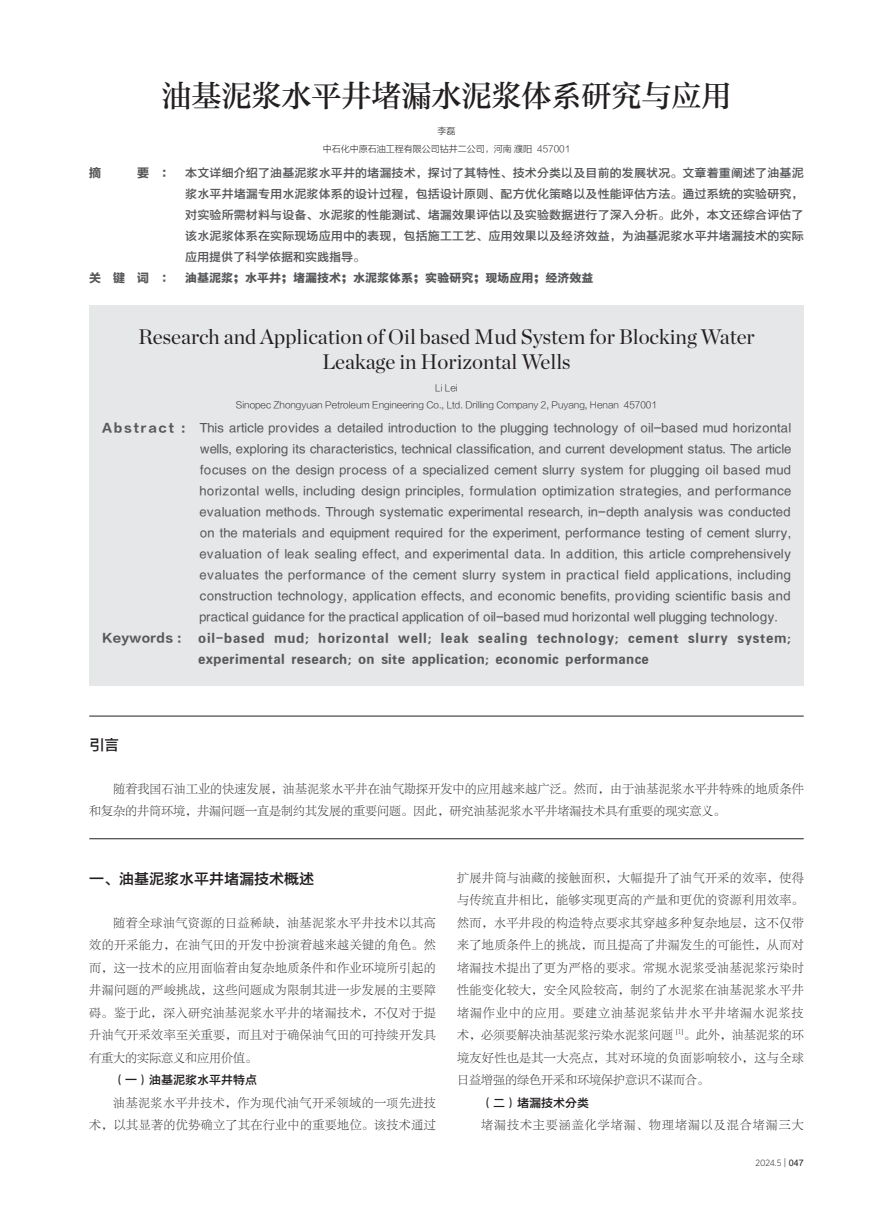
<style>
.page{position:relative;width:893px;height:1212px;background:#fff}
.page>*{position:absolute;margin:0;border:0;box-sizing:border-box;transform-origin:0 0}
.标题{font:30px "FZZHUNYSK GBK1 0";color:#231f20}
.英文标题{font:21px/25.2px "Chronicle Display";color:#231f20;text-align:center}
.一{font:15px "FZYDZHK GBK1 0";color:#231f20}
.英文摘要{font:12px/21px "FZYDZHK GBK1 0";letter-spacing:.03em;color:#57585a;text-align:justify}
.正文{font:12px/22.5px "FZLTSK GBK1 0";letter-spacing:.035em;color:#231f20;text-align:justify}
.摘要{font:12px/21px "FZYDZHK GBK1 0";letter-spacing:.01em;color:#57585a;text-align:justify}
.英文关键词{font:12px/21px "FZYDCHK GBK1 0";letter-spacing:.065em;color:#57585a}
.正文-2{font:12px/22.5px "FZLTSK GBK1 0";letter-spacing:.01em;color:#231f20}
.关键词{font:12px "FZYDCHK GBK1 0";color:#57585a}
.正文-3{font:12px "FZLTSK GBK1 0";letter-spacing:.08em;color:#231f20}
.一-2{font:12px "FZYDZHK GBK1 0";color:#231f20}
.英文关键词-2{font:12px "FZLTDHK GBK1 0";letter-spacing:.03em;color:#57585a}
.摘要-2{font:12px "FZLTDHK GBK1 0";color:#57585a}
.英文单位{font:9px "FZLTXHK GBK1 0";color:#231f20}
.单位{font:9px "FZLTXHK GBK1 0";color:#231f20}
.t1{font:300 9px "Gotham Narrow";color:#231f20}
.英文作者{font:9px "FZLTXHK GBK1 0";color:#231f20}
.作者{font:9px "FZLTXHK GBK1 0";color:#231f20}
.正文-4{font:7.05px "FZLTSK GBK1 0";color:#231f20}
.s1{font-family:"FZLTDHK GBK1 0"}
.s2{font-family:"FZLTKHK GBK1 0";font-weight:400}
.s3{font-family:"Arial";font-weight:400}
</style>
<div class="page">
<div style="left:89px;top:305px;width:715px;height:381px;background:#e6e7e9"></div>
<hr style="left:89px;top:716px;width:715px;height:1px;background:#231f20">
<hr style="left:89px;top:838px;width:715px;height:1px;background:#231f20">
<p class="标题" style="left:161px;top:78px;width:572px">油基泥浆水平井堵漏水泥浆体系研究与应用</p>
<p class="作者" style="left:437px;top:126px;width:19px">李磊</p>
<p class="单位" style="left:323px;top:144px;width:249px">中石化中原石油工程有限公司钻井二公司，河南 濮阳 457001</p>
<p class="摘要-2" style="left:89px;top:166px;width:14px">摘</p>
<p class="摘要" style="left:185px;top:162px;width:620px;text-indent:-48px"><span class="s1">要 ：</span> 本文详细介绍了油基泥浆水平井的堵漏技术，探讨了其特性、技术分类以及目前的发展状况。文章着重阐述了油基泥浆水平井堵漏专用水泥浆体系的设计过程，包括设计原则、配方优化策略以及性能评估方法。通过系统的实验研究，对实验所需材料与设备、水泥浆的性能测试、堵漏效果评估以及实验数据进行了深入分析。此外，本文还综合评估了该水泥浆体系在实际现场应用中的表现，包括施工工艺、应用效果以及经济效益，为油基泥浆水平井堵漏技术的实际应用提供了科学依据和实践指导。</p>
<p class="关键词" style="left:89px;top:271px;width:505px"><span class="s1">关 键 词 ：</span> 油基泥浆；水平井；堵漏技术；水泥浆体系；实验研究；现场应用；经济效益</p>
<p class="英文标题" style="left:138px;top:322px;width:618px">Research and Application of Oil based Mud System for Blocking Water<br>Leakage in Horizontal Wells</p>
<p class="英文作者" style="left:435px;top:382px;width:24px">Li Lei</p>
<p class="英文单位" style="left:236px;top:400px;width:422px">Sinopec Zhongyuan Petroleum Engineering Co., Ltd. Drilling Company 2, Puyang, Henan 457001</p>
<p class="英文摘要" style="left:200px;top:417px;width:593px;text-indent:-98px"><span class="s1">Abstract :</span> This article provides a detailed introduction to the plugging technology of oil-based mud horizontal wells, exploring its characteristics, technical classification, and current development status. The article focuses on the design process of a specialized cement slurry system for plugging oil based mud horizontal wells, including design principles, formulation optimization strategies, and performance evaluation methods. Through systematic experimental research, in-depth analysis was conducted on the materials and equipment required for the experiment, performance testing of cement slurry, evaluation of leak sealing effect, and experimental data. In addition, this article comprehensively evaluates the performance of the cement slurry system in practical field applications, including construction technology, application effects, and economic benefits, providing scientific basis and practical guidance for the practical application of oil-based mud horizontal well plugging technology.</p>
<p class="英文关键词-2" style="left:102px;top:631px;width:81px">Keywords :</p>
<p class="英文关键词" style="left:198px;top:627px;width:594px">oil-based mud; horizontal well; leak sealing technology; cement slurry system; experimental research; on site application; economic performance</p>
<p class="一" style="left:89px;top:737px;width:32px">引言</p>
<p class="正文-2" style="left:89px;top:778px;width:716px;text-indent:24px">随着我国石油工业的快速发展，油基泥浆水平井在油气勘探开发中的应用越来越广泛。然而，由于油基泥浆水平井特殊的地质条件和复杂的井筒环境，井漏问题一直是制约其发展的重要问题。因此，研究油基泥浆水平井堵漏技术具有重要的现实意义。</p>
<p class="一" style="left:89px;top:871px;width:227px">一、油基泥浆水平井堵漏技术概述</p>
<p class="正文" style="left:89px;top:912px;width:348px;text-indent:24px">随着全球油气资源的日益稀缺，油基泥浆水平井技术以其高效的开采能力，在油气田的开发中扮演着越来越关键的角色。然而，这一技术的应用面临着由复杂地质条件和作业环境所引起的井漏问题的严峻挑战，这些问题成为限制其进一步发展的主要障碍。鉴于此，深入研究油基泥浆水平井的堵漏技术，不仅对于提升油气开采效率至关重要，而且对于确保油气田的可持续开发具有重大的实际意义和应用价值。</p>
<p class="一-2" style="left:113px;top:1074px;width:145px">（一）油基泥浆水平井特点</p>
<p class="正文" style="left:89px;top:1092px;width:348px;text-align:right">油基泥浆水平井技术，作为现代油气开采领域的一项先进技<br>术，以其显著的优势确立了其在行业中的重要地位。该技术通过</p>
<p class="正文" style="left:457px;top:867px;width:348px">扩展井筒与油藏的接触面积，大幅提升了油气开采的效率，使得与传统直井相比，能够实现更高的产量和更优的资源利用效率。然而，水平井段的构造特点要求其穿越多种复杂地层，这不仅带来了地质条件上的挑战，而且提高了井漏发生的可能性，从而对堵漏技术提出了更为严格的要求。常规水泥浆受油基泥浆污染时性能变化较大，安全风险较高，制约了水泥浆在油基泥浆水平井堵漏作业中的应用。要建立油基泥浆钻井水平井堵漏水泥浆技术，必须要解决油基泥浆污染水泥浆问题</p>
<p class="正文-4" style="left:676px;top:1027px;width:9px">[1]</p>
<p class="正文" style="left:457px;top:1024px;width:348px;text-indent:227px">。此外，油基泥浆的环境友好性也是其一大亮点，其对环境的负面影响较小，这与全球日益增强的绿色开采和环境保护意识不谋而合。</p>
<p class="一-2" style="left:481px;top:1096px;width:109px">（二）堵漏技术分类</p>
<p class="正文-3" style="left:481px;top:1119px;width:324px">堵漏技术主要涵盖化学堵漏、物理堵漏以及混合堵漏三大</p>
<p class="t1" style="left:755px;top:1157px;width:50px">2024.5 <span class="s2">|</span> <span class="s3">047</span></p>
</div>
